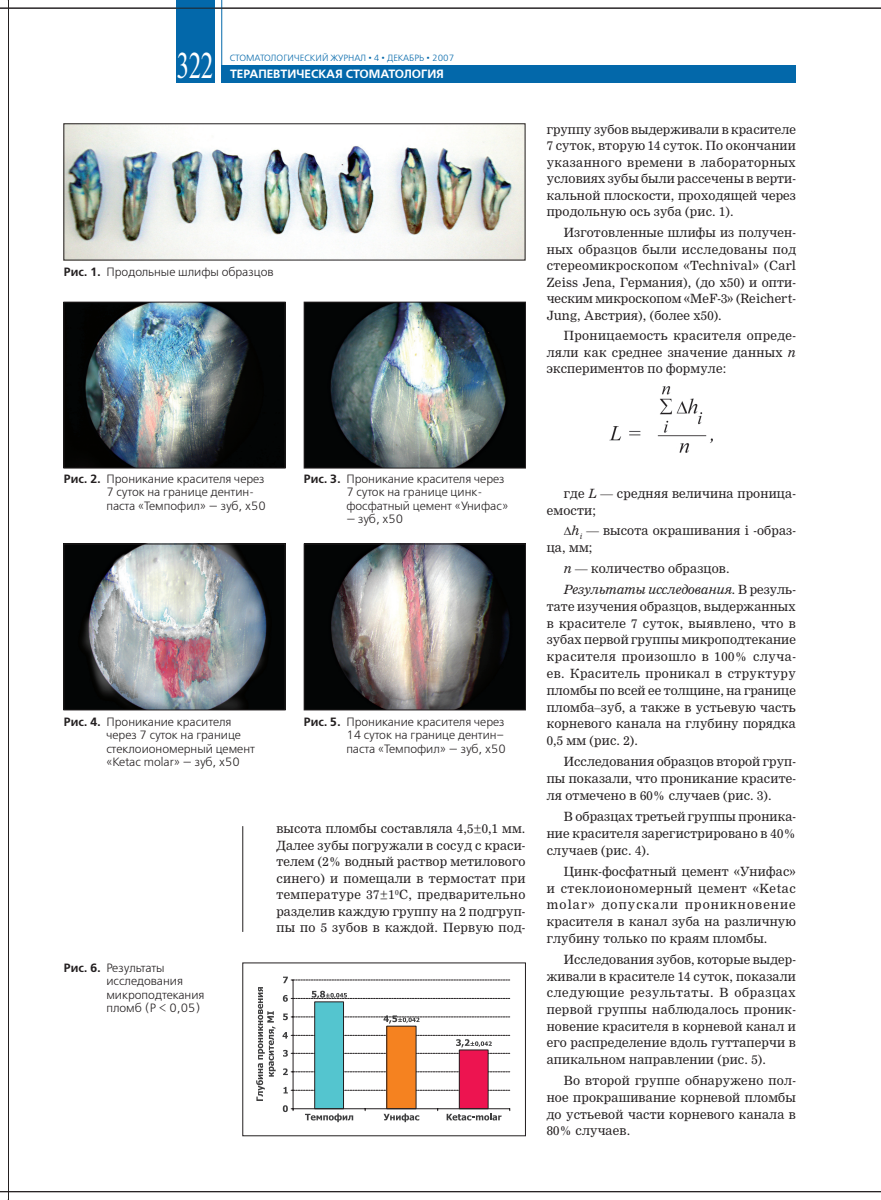
<style>
.page{position:relative;width:881px;height:1200px;background:#fff}
.page>*{position:absolute;margin:0;border:0;box-sizing:border-box;transform-origin:0 0}
.t1{font:36px "Newton C";color:#fff;scale:.7 1}
.t2{font:12.45px/16.5px "Nimrod Cyr";letter-spacing:.015em;color:#231f20;text-align:justify}
.t3{font:12.45px "Nimrod Cyr MT Inclined";letter-spacing:.005em;color:#231f20}
.t4{font:12px/13.5px "Free Set C";color:#231f20}
.t5{font:700 12px "Free Set C";color:#fff}
.t6{font:9px "Free Set C";color:#0368aa}
.s1{font-weight:700}
.s2{font-family:"Nimrod Cyr MT Inclined"}
.s3{font-family:"Nimrod Cyr"}
</style>
<div class="page">
<hr style="left:8px;top:0;width:1px;height:1199px;background:#231f20">
<hr style="left:221px;top:0;width:1px;height:83px;background:#0368aa">
<div style="left:221px;top:65px;width:574px;height:18px;background:#0368aa"></div>
<div style="left:176px;top:0;width:38px;height:83px;background:#0368aa"></div>
<hr style="left:0;top:8px;width:880px;height:1px;background:#231f20">
<hr style="left:0;top:1190px;width:880px;height:1px;background:#231f20">
<img style="left:65px;top:125px;width:458px;height:133px">
<img style="left:65px;top:304px;width:218px;height:162px">
<div style="left:63px;top:302px;width:222px;height:166px;border:1px solid #231f20"></div>
<img style="left:305px;top:304px;width:218px;height:162px">
<div style="left:303px;top:302px;width:222px;height:166px;border:1px solid #231f20"></div>
<img style="left:65px;top:545px;width:218px;height:163px">
<div style="left:63px;top:543px;width:222px;height:167px;border:1px solid #231f20"></div>
<img style="left:305px;top:545px;width:218px;height:163px">
<div style="left:303px;top:543px;width:222px;height:167px;border:1px solid #231f20"></div>
<hr style="left:242px;top:825px;width:1px;height:106px;background:#231f20">
<img style="left:609px;top:387px;width:102px;height:65px">
<div style="left:314px;top:1001px;width:29px;height:107px;background:#54c5cf"></div>
<div style="left:314px;top:1001px;width:29px;height:107px;border:1px solid #231f20"></div>
<div style="left:386px;top:1025px;width:30px;height:83px;background:#f58220"></div>
<div style="left:386px;top:1025px;width:30px;height:83px;border:1px solid #231f20"></div>
<div style="left:459px;top:1049px;width:29px;height:59px;background:#ed1450"></div>
<div style="left:459px;top:1049px;width:29px;height:59px;border:1px solid #231f20"></div>
<hr style="left:293px;top:979px;width:1px;height:129px;background:#231f20">
<hr style="left:293px;top:1108px;width:216px;height:1px;background:#231f20">
<svg style="left:283px;top:1104px;width:11px;height:7px"></svg>
<svg style="left:283px;top:1086px;width:226px;height:7px"></svg>
<svg style="left:283px;top:1068px;width:226px;height:6px"></svg>
<svg style="left:282px;top:1031px;width:227px;height:25px"></svg>
<svg style="left:283px;top:1013px;width:226px;height:10px"></svg>
<svg style="left:283px;top:990px;width:226px;height:11px"></svg>
<svg style="left:283px;top:976px;width:226px;height:6px"></svg>
<svg style="left:305px;top:1113px;width:48px;height:8px"></svg>
<svg style="left:383px;top:1113px;width:36px;height:8px"></svg>
<svg style="left:446px;top:1113px;width:55px;height:7px"></svg>
<svg style="left:256px;top:987px;width:19px;height:113px"></svg>
<h1 class="t1" style="left:176px;top:46px;width:54px">322</h1>
<p class="t6" style="left:230px;top:52px;width:226px">стоматологический журнал • 4 • декаБРЬ • 2007</p>
<p class="t5" style="left:230px;top:67px;width:215px">терапевтическая стоматология</p>
<p class="t4" style="left:64px;top:265px;width:211px"><span class="s1">Рис. 1.</span> Продольные шлифы образцов</p>
<p class="t2" style="left:546px;top:121px;width:250px">группу зубов выдерживали в красителе 7 суток, вторую 14 суток. По окончании указанного времени в лабораторных условиях зубы были рассечены в верти&shy;кальной плоскости, проходящей через продольную ось зуба (рис. 1).</p>
<p class="t2" style="left:546px;top:224px;width:251px;text-indent:17px">Изготовленные шлифы из получен&shy;ных образцов были исследованы под стереомикроскопом «Technival» (Carl Zeiss Jena, Германия), (до x50) и опти&shy;ческим микроскопом «MeF-3» (Reichert-Jung, Австрия), (более x50).</p>
<p class="t2" style="left:546px;top:327px;width:250px;text-indent:17px">Проницаемость красителя опреде&shy;ляли как среднее значение данных <span class="s2">n </span>экспериментов по формуле:</p>
<p class="t4" style="left:106px;top:472px;width:161px;text-indent:-43px"><span class="s1">Рис. 2.</span> Проникание красителя через<br>7 суток на границе дентин&shy;паста «Темпофил» — зуб, x50</p>
<p class="t4" style="left:346px;top:472px;width:163px;text-indent:-43px"><span class="s1">Рис. 3.</span> Проникание красителя через<br>7 суток на границе цинк&shy;фосфатный цемент «Унифас»</p>
<p class="t4" style="left:346px;top:512px;width:58px">— зуб, x50</p>
<p class="t4" style="left:106px;top:714px;width:150px;text-indent:-43px"><span class="s1">Рис. 4.</span> Проникание красителя через 7 суток на границе стеклоиономерный цемент «Ketac molar» — зуб, x50</p>
<p class="t4" style="left:346px;top:714px;width:161px;text-indent:-43px"><span class="s1">Рис. 5.</span> Проникание красителя через<br>14 суток на границе дентин– паста «Темпофил» — зуб, x50</p>
<p class="t4" style="left:106px;top:960px;width:100px;text-indent:-43px"><span class="s1">Рис. 6.</span> Результаты исследования микроподтекания пломб (Р &lt; 0,05)</p>
<p class="t2" style="left:276px;top:820px;width:250px">высота пломбы составляла 4,5±0,1 мм.<br>Далее зубы погружали в сосуд с краси&shy;телем (2% водный раствор метилового синего) и помещали в термостат при температуре 37±1<sup>0</sup>С, предварительно разделив каждую группу на 2 подгруп&shy;пы по 5 зубов в каждой. Первую под-</p>
<p class="t2" style="left:546px;top:485px;width:250px;text-indent:17px">где <span class="s2">L</span> — средняя величина проница&shy;емости;</p>
<p class="t2" style="left:546px;top:522px;width:250px;text-indent:17px">Δ<span class="s2">h</span><sub>i</sub> — высота окрашивания i -образ&shy;ца, мм;</p>
<p class="t2" style="left:563px;top:560px;width:167px"><span class="s2">n</span> — количество образцов.</p>
<p class="t3" style="left:563px;top:581px;width:233px">Результаты исследования. <span class="s3">В резуль-</span></p>
<p class="t2" style="left:546px;top:597px;width:250px">тате изучения образцов, выдержанных в красителе 7 суток, выявлено, что в зубах первой группы микроподтекание красителя произошло в 100% случа&shy;ев. Краситель проникал в структуру пломбы по всей ее толщине, на границе пломба–зуб, а также в устьевую часть корневого канала на глубину порядка 0,5 мм (рис. 2).</p>
<p class="t2" style="left:546px;top:753px;width:250px;text-indent:17px">Исследования образцов второй груп&shy;пы показали, что проникание красите&shy;ля отмечено в 60% случаев (рис. 3).</p>
<p class="t2" style="left:546px;top:807px;width:250px;text-indent:17px">В образцах третьей группы проника&shy;ние красителя зарегистрировано в 40% случаев (рис. 4).</p>
<p class="t2" style="left:546px;top:862px;width:250px;text-indent:17px">Цинк-фосфатный цемент «Унифас» и стеклоиономерный цемент «Ketac molar» допускали проникновение красителя в канал зуба на различную глубину только по краям пломбы.</p>
<p class="t2" style="left:546px;top:950px;width:250px;text-indent:17px">Исследования зубов, которые выдер&shy;живали в красителе 14 суток, показали следующие результаты. В образцах первой группы наблюдалось проник&shy;новение красителя в корневой канал и его распределение вдоль гуттаперчи в апикальном направлении (рис. 5).</p>
<p class="t2" style="left:546px;top:1071px;width:250px;text-indent:17px">Во второй группе обнаружено пол&shy;ное прокрашивание корневой пломбы до устьевой части корневого канала в 80% случаев.</p>
</div>
